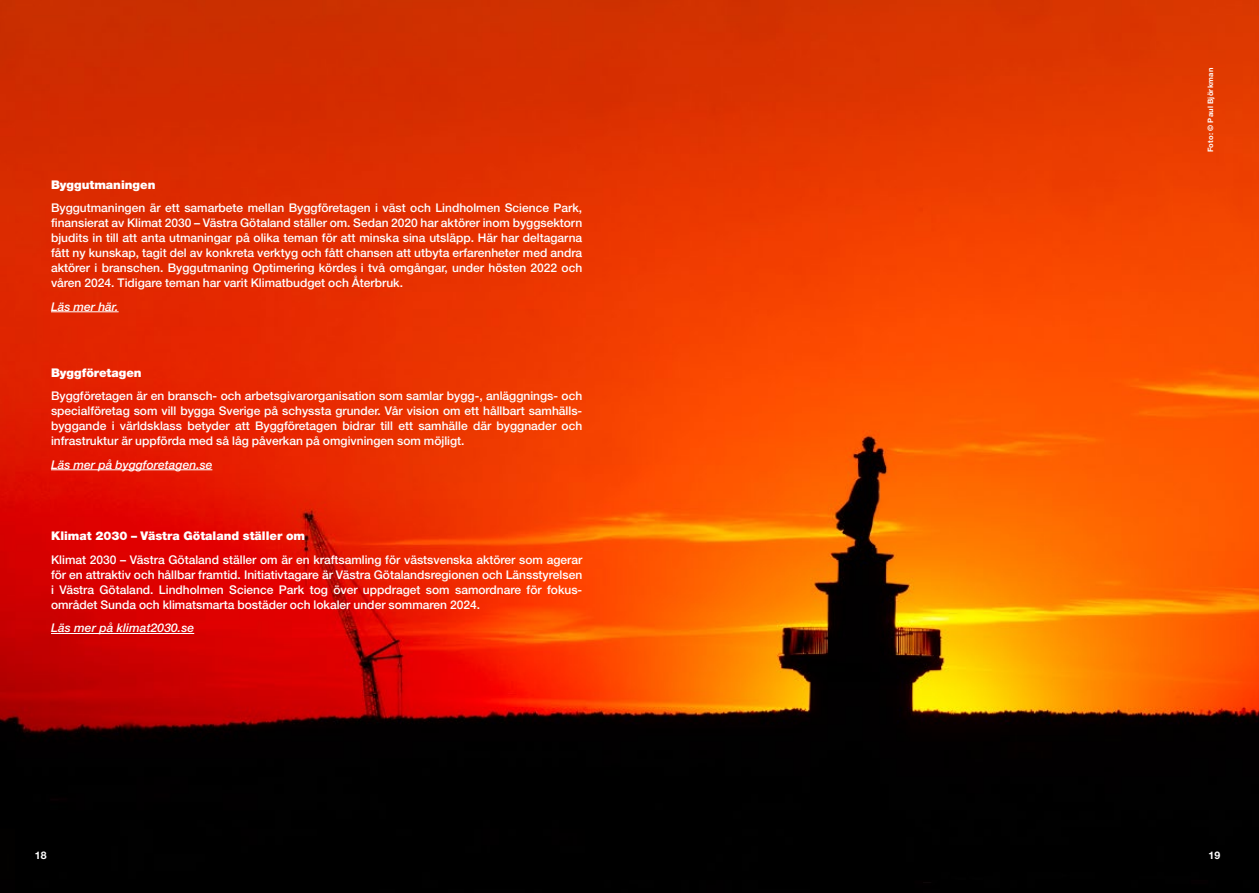
<style>
.page{position:relative;width:1259px;height:893px;background:#fff}
.page>*{position:absolute;margin:0;border:0;box-sizing:border-box;transform-origin:0 0}
.t1{font:500 12px/15px "Helvetica Neue LT Std";color:#fff;text-align:justify}
.t2{font:900 12px "Helvetica Neue LT Std";color:#fff}
.t3{font:italic 500 12px "Helvetica Neue LT Std";color:#fff}
.t4{font:700 10.5px "Helvetica Neue LT Std";color:#fff}
.t5{font:700 7.5px "Helvetica Neue LT Std";letter-spacing:.025em;color:#fff}
</style>
<div class="page">
<img style="left:0;top:0;width:1259px;height:893px">
<hr style="left:51px;top:311px;width:68px;height:1px;background:#fff">
<hr style="left:51px;top:469px;width:161px;height:1px;background:#fff">
<hr style="left:51px;top:633px;width:143px;height:1px;background:#fff">
<p class="t2" style="left:51px;top:177px;width:106px">Byggutmaningen</p>
<p class="t1" style="left:51px;top:200px;width:533px">Byggutmaningen är ett samarbete mellan Byggföretagen i väst och Lindholmen Science Park, finansierat av Klimat 2030 – Västra Götaland ställer om. Sedan 2020 har aktörer inom byggsektorn bjudits in till att anta utmaningar på olika teman för att minska sina utsläpp. Här har deltagarna fått ny kunskap, tagit del av konkreta verktyg och fått chansen att utbyta erfarenheter med andra aktörer i branschen. Byggutmaning Optimering kördes i två omgångar, under hösten 2022 och våren 2024. Tidigare teman har varit Klimatbudget och Återbruk.</p>
<p class="t3" style="left:51px;top:299px;width:69px">Läs mer här.</p>
<p class="t2" style="left:51px;top:365px;width:92px">Byggföretagen</p>
<p class="t1" style="left:51px;top:388px;width:533px">Byggföretagen är en bransch- och arbetsgivarorganisation som samlar bygg-, anläggnings- och specialföretag som vill bygga Sverige på schyssta grunder. Vår vision om ett hållbart samhälls&shy;byggande i världsklass betyder att Byggföretagen bidrar till ett samhälle där byggnader och infrastruktur är uppförda med så låg påverkan på omgivningen som möjligt.</p>
<p class="t3" style="left:51px;top:457px;width:163px">Läs mer på byggforetagen.se</p>
<p class="t2" style="left:51px;top:529px;width:256px">Klimat 2030 – Västra Götaland ställer om</p>
<p class="t1" style="left:51px;top:552px;width:533px">Klimat 2030 – Västra Götaland ställer om är en kraftsamling för västsvenska aktörer som agerar för en attraktiv och hållbar framtid. Initiativtagare är Västra Götalandsregionen och Länsstyrelsen i Västra Götaland. Lindholmen Science Park tog över uppdraget som samordnare för fokus&shy;området Sunda och klimatsmarta bostäder och lokaler under sommaren 2024.</p>
<p class="t3" style="left:51px;top:621px;width:145px">Läs mer på klimat2030.se</p>
<p class="t5" style="left:1206px;top:152px;width:86px;rotate:-90deg">Foto: © Paul Björkman</p>
<p class="t4" style="left:35px;top:849px;width:13px">18</p>
<p class="t4" style="left:1208px;top:849px;width:13px">19</p>
</div>
